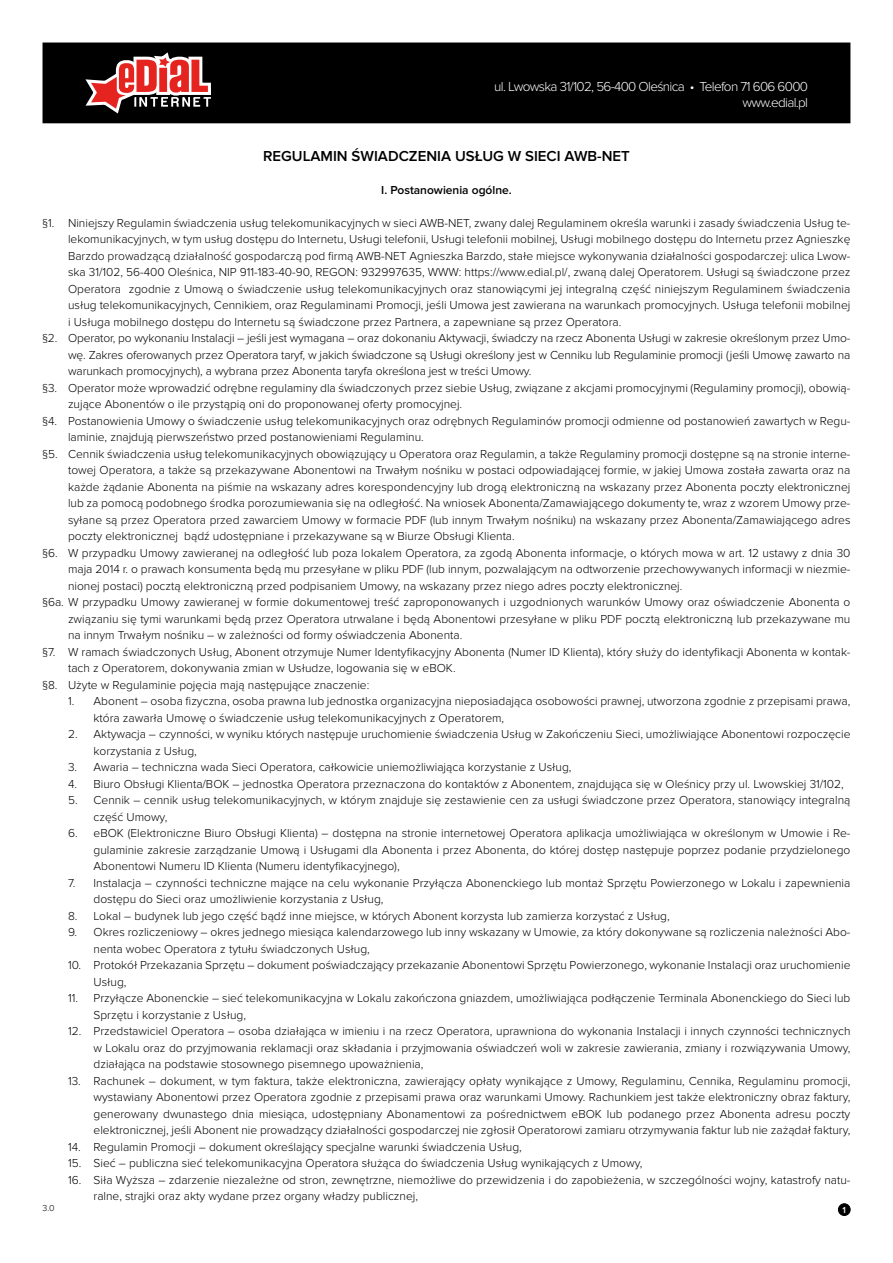
<style>
.page{position:relative;width:893px;height:1263px;background:#fff}
.page>*{position:absolute;margin:0;border:0;box-sizing:border-box;transform-origin:0 0}
.t1{font:600 15px "Proxima Nova";color:#000}
.t2{font:300 13.5px "Proxima Nova";letter-spacing:-.05em;color:#fff}
.t3{font:300 12px/16.5px "Proxima Nova";color:#000}
.t4{font:600 12px "Proxima Nova";color:#000}
.t5{font:300 9px "Proxima Nova";color:#000}
.t6{font:600 9px "Proxima Nova";color:#fff}
</style>
<div class="page">
<div style="left:838px;top:1204px;width:12px;height:11px;background:#000;border-radius:50%"></div>
<div style="left:838px;top:1203px;width:12px;height:13px;border:1px solid #000;border-radius:50%"></div>
<div style="left:43px;top:43px;width:807px;height:80px;background:#000"></div>
<svg style="left:85px;top:52px;width:126px;height:62px"></svg>
<p class="t2" style="left:494px;top:78px;width:315px">ul. Lwowska 31/102, 56-400 Oleśnica • Telefon 71 606 6000</p>
<p class="t2" style="left:742px;top:94px;width:67px">www.edial.pl</p>
<p class="t1" style="left:263px;top:147px;width:368px">REGULAMIN ŚWIADCZENIA USŁUG W SIECI AWB-NET</p>
<p class="t4" style="left:381px;top:183px;width:132px">I. Postanowienia ogólne.</p>
<p class="t3" style="left:68px;top:215px;width:784px;text-align:justify;text-indent:-26px">§1. Niniejszy Regulamin świadczenia usług telekomunikacyjnych w sieci AWB-NET, zwany dalej Regulaminem określa warunki i zasady świadczenia Usług te&shy;lekomunikacyjnych, w tym usług dostępu do Internetu, Usługi telefonii, Usługi telefonii mobilnej, Usługi mobilnego dostępu do Internetu przez Agnieszkę Barzdo prowadzącą działalność gospodarczą pod firmą AWB-NET Agnieszka Barzdo, stałe miejsce wykonywania działalności gospodarczej: ulica Lwow&shy;ska 31/102, 56-400 Oleśnica, NIP 911-183-40-90, REGON: 932997635, WWW: https://www.edial.pl/, zwaną dalej Operatorem. Usługi są świadczone przez Operatora zgodnie z Umową o świadczenie usług telekomunikacyjnych oraz stanowiącymi jej integralną część niniejszym Regulaminem świadczenia usług telekomunikacyjnych, Cennikiem, oraz Regulaminami Promocji, jeśli Umowa jest zawierana na warunkach promocyjnych. Usługa telefonii mobilnej i Usługa mobilnego dostępu do Internetu są świadczone przez Partnera, a zapewniane są przez Operatora.</p>
<p class="t3" style="left:68px;top:330px;width:784px;text-align:justify;text-indent:-26px">§2. Operator, po wykonaniu Instalacji – jeśli jest wymagana – oraz dokonaniu Aktywacji, świadczy na rzecz Abonenta Usługi w zakresie określonym przez Umo&shy;wę. Zakres oferowanych przez Operatora taryf, w jakich świadczone są Usługi określony jest w Cenniku lub Regulaminie promocji (jeśli Umowę zawarto na warunkach promocyjnych), a wybrana przez Abonenta taryfa określona jest w treści Umowy.</p>
<p class="t3" style="left:68px;top:380px;width:784px;text-indent:-26px">§3. Operator może wprowadzić odrębne regulaminy dla świadczonych przez siebie Usług, związane z akcjami promocyjnymi (Regulaminy promocji), obowią&shy;zujące Abonentów o ile przystąpią oni do proponowanej oferty promocyjnej.</p>
<p class="t3" style="left:68px;top:413px;width:784px;text-indent:-26px">§4. Postanowienia Umowy o świadczenie usług telekomunikacyjnych oraz odrębnych Regulaminów promocji odmienne od postanowień zawartych w Regu&shy;laminie, znajdują pierwszeństwo przed postanowieniami Regulaminu.</p>
<p class="t3" style="left:68px;top:446px;width:784px;text-align:justify;text-indent:-26px">§5. Cennik świadczenia usług telekomunikacyjnych obowiązujący u Operatora oraz Regulamin, a także Regulaminy promocji dostępne są na stronie interne&shy;towej Operatora, a także są przekazywane Abonentowi na Trwałym nośniku w postaci odpowiadającej formie, w jakiej Umowa została zawarta oraz na każde żądanie Abonenta na piśmie na wskazany adres korespondencyjny lub drogą elektroniczną na wskazany przez Abonenta poczty elektronicznej lub za pomocą podobnego środka porozumiewania się na odległość. Na wniosek Abonenta/Zamawiającego dokumenty te, wraz z wzorem Umowy prze&shy;syłane są przez Operatora przed zawarciem Umowy w formacie PDF (lub innym Trwałym nośniku) na wskazany przez Abonenta/Zamawiającego adres poczty elektronicznej bądź udostępniane i przekazywane są w Biurze Obsługi Klienta.</p>
<p class="t3" style="left:68px;top:545px;width:784px;text-align:justify;text-indent:-26px">§6. W przypadku Umowy zawieranej na odległość lub poza lokalem Operatora, za zgodą Abonenta informacje, o których mowa w art. 12 ustawy z dnia 30 maja 2014 r. o prawach konsumenta będą mu przesyłane w pliku PDF (lub innym, pozwalającym na odtworzenie przechowywanych informacji w niezmie&shy;nionej postaci) pocztą elektroniczną przed podpisaniem Umowy, na wskazany przez niego adres poczty elektronicznej.</p>
<p class="t3" style="left:68px;top:594px;width:784px;text-align:justify;text-indent:-26px">§6a. W przypadku Umowy zawieranej w formie dokumentowej treść zaproponowanych i uzgodnionych warunków Umowy oraz oświadczenie Abonenta o związaniu się tymi warunkami będą przez Operatora utrwalane i będą Abonentowi przesyłane w pliku PDF pocztą elektroniczną lub przekazywane mu na innym Trwałym nośniku – w zależności od formy oświadczenia Abonenta.</p>
<p class="t3" style="left:68px;top:644px;width:784px;text-indent:-26px">§7. W ramach świadczonych Usług, Abonent otrzymuje Numer Identyfikacyjny Abonenta (Numer ID Klienta), który służy do identyfikacji Abonenta w kontak&shy;tach z Operatorem, dokonywania zmian w Usłudze, logowania się w eBOK.</p>
<p class="t3" style="left:43px;top:677px;width:328px">§8. Użyte w Regulaminie pojęcia mają następujące znaczenie:</p>
<p class="t3" style="left:94px;top:693px;width:758px;text-indent:-26px">1. Abonent – osoba fizyczna, osoba prawna lub jednostka organizacyjna nieposiadająca osobowości prawnej, utworzona zgodnie z przepisami prawa, która zawarła Umowę o świadczenie usług telekomunikacyjnych z Operatorem,</p>
<p class="t3" style="left:94px;top:726px;width:758px;text-indent:-26px">2. Aktywacja – czynności, w wyniku których następuje uruchomienie świadczenia Usług w Zakończeniu Sieci, umożliwiające Abonentowi rozpoczęcie korzystania z Usług,</p>
<p class="t3" style="left:68px;top:759px;width:505px">3. Awaria – techniczna wada Sieci Operatora, całkowicie uniemożliwiająca korzystanie z Usług,</p>
<p class="t3" style="left:68px;top:776px;width:777px">4. Biuro Obsługi Klienta/BOK – jednostka Operatora przeznaczona do kontaktów z Abonentem, znajdująca się w Oleśnicy przy ul. Lwowskiej 31/102,</p>
<p class="t3" style="left:94px;top:792px;width:758px;text-indent:-26px">5. Cennik – cennik usług telekomunikacyjnych, w którym znajduje się zestawienie cen za usługi świadczone przez Operatora, stanowiący integralną część Umowy,</p>
<p class="t3" style="left:94px;top:825px;width:758px;text-align:justify;text-indent:-26px">6. eBOK (Elektroniczne Biuro Obsługi Klienta) – dostępna na stronie internetowej Operatora aplikacja umożliwiająca w określonym w Umowie i Re&shy;gulaminie zakresie zarządzanie Umową i Usługami dla Abonenta i przez Abonenta, do której dostęp następuje poprzez podanie przydzielonego Abonentowi Numeru ID Klienta (Numeru identyfikacyjnego),</p>
<p class="t3" style="left:94px;top:875px;width:758px;text-indent:-26px">7. Instalacja – czynności techniczne mające na celu wykonanie Przyłącza Abonenckiego lub montaż Sprzętu Powierzonego w Lokalu i zapewnienia dostępu do Sieci oraz umożliwienie korzystania z Usług,</p>
<p class="t3" style="left:68px;top:908px;width:603px">8. Lokal – budynek lub jego część bądź inne miejsce, w których Abonent korzysta lub zamierza korzystać z Usług,</p>
<p class="t3" style="left:94px;top:924px;width:758px;text-indent:-26px">9. Okres rozliczeniowy – okres jednego miesiąca kalendarzowego lub inny wskazany w Umowie, za który dokonywane są rozliczenia należności Abo&shy;nenta wobec Operatora z tytułu świadczonych Usług,</p>
<p class="t3" style="left:94px;top:957px;width:758px;text-indent:-26px">10. Protokół Przekazania Sprzętu – dokument poświadczający przekazanie Abonentowi Sprzętu Powierzonego, wykonanie Instalacji oraz uruchomienie<br>Usług,</p>
<p class="t3" style="left:94px;top:990px;width:758px;text-indent:-26px">11. Przyłącze Abonenckie – sieć telekomunikacyjna w Lokalu zakończona gniazdem, umożliwiająca podłączenie Terminala Abonenckiego do Sieci lub<br>Sprzętu i korzystanie z Usług,</p>
<p class="t3" style="left:94px;top:1023px;width:758px;text-align:justify;text-indent:-26px">12. Przedstawiciel Operatora – osoba działająca w imieniu i na rzecz Operatora, uprawniona do wykonania Instalacji i innych czynności technicznych w Lokalu oraz do przyjmowania reklamacji oraz składania i przyjmowania oświadczeń woli w zakresie zawierania, zmiany i rozwiązywania Umowy, działająca na podstawie stosownego pisemnego upoważnienia,</p>
<p class="t3" style="left:94px;top:1073px;width:758px;text-align:justify;text-indent:-26px">13. Rachunek – dokument, w tym faktura, także elektroniczna, zawierający opłaty wynikające z Umowy, Regulaminu, Cennika, Regulaminu promocji, wystawiany Abonentowi przez Operatora zgodnie z przepisami prawa oraz warunkami Umowy. Rachunkiem jest także elektroniczny obraz faktury, generowany dwunastego dnia miesiąca, udostępniany Abonamentowi za pośrednictwem eBOK lub podanego przez Abonenta adresu poczty elektronicznej, jeśli Abonent nie prowadzący działalności gospodarczej nie zgłosił Operatorowi zamiaru otrzymywania faktur lub nie zażądał faktury,</p>
<p class="t3" style="left:68px;top:1139px;width:455px">14. Regulamin Promocji – dokument określający specjalne warunki świadczenia Usług,</p>
<p class="t3" style="left:68px;top:1155px;width:576px">15. Sieć – publiczna sieć telekomunikacyjna Operatora służąca do świadczenia Usług wynikających z Umowy,</p>
<p class="t3" style="left:94px;top:1172px;width:758px;text-indent:-26px">16. Siła Wyższa – zdarzenie niezależne od stron, zewnętrzne, niemożliwe do przewidzenia i do zapobieżenia, w szczególności wojny, katastrofy natu&shy;ralne, strajki oraz akty wydane przez organy władzy publicznej,</p>
<p class="t5" style="left:43px;top:1202px;width:14px">3.0</p>
<p class="t6" style="left:843px;top:1204px;width:5px">1</p>
</div>
